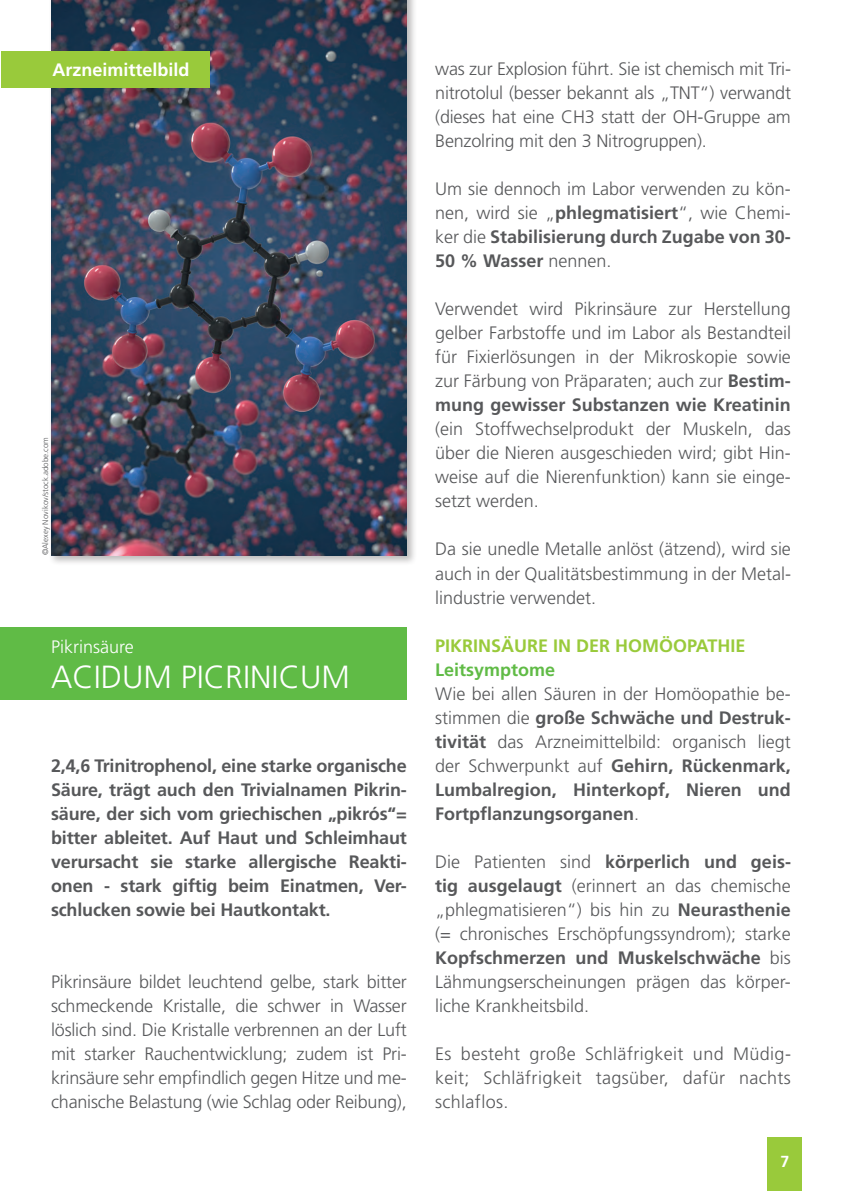
<style>
.page{position:relative;width:842px;height:1191px;background:#fff}
.page>*{position:absolute;margin:0;border:0;box-sizing:border-box;transform-origin:0 0}
.t1{font:300 32px "Frutiger";color:#fff}
.t2{font:300 18px/24px "Frutiger";color:#57585a;text-align:justify}
.t3{font:700 18px/24px "Frutiger";letter-spacing:-.01em;color:#57585a;text-align:justify}
.t4{font:700 18px "Frutiger";color:#99ca3b}
.t5{font:700 18px "Frutiger";color:#fff}
.t6{font:700 18px "Frutiger";color:#60bb46}
.t7{font:300 18px "Frutiger";color:#fff}
.t8{font:700 16px "Frutiger";color:#fff}
.t9{font:300 8px "Frutiger";color:#57585a}
.s1{font-weight:700}
.s2{font-weight:300}
</style>
<div class="page">
<div style="left:768px;top:1137px;width:34px;height:54px;background:#99ca3b"></div>
<div style="left:0;top:627px;width:407px;height:72px;background:#60bb46"></div>
<div style="left:49px;top:0;width:368px;height:565px;background:#231f20;opacity:.3"></div>
<img style="left:51px;top:0;width:356px;height:555px">
<div style="left:2px;top:51px;width:208px;height:36px;background:#99ca3b"></div>
<p class="t5" style="left:53px;top:59px;width:139px">Arzneimittelbild</p>
<p class="t9" style="left:41px;top:555px;width:120px;rotate:-90deg">©Alexey Novikov/stock.adobe.com</p>
<p class="t7" style="left:51px;top:636px;width:84px">Pikrinsäure</p>
<h1 class="t1" style="left:51px;top:658px;width:300px">ACIDUM PICRINICUM</h1>
<p class="t3" style="left:51px;top:753px;width:357px">2,4,6 Trinitrophenol, eine starke organische Säure, trägt auch den Trivialnamen Pikrin&shy;säure, der sich vom griechischen „pikrós“= bitter ableitet. Auf Haut und Schleimhaut verursacht sie starke allergische Reakti&shy;onen - stark giftig beim Einatmen, Ver&shy;schlucken sowie bei Hautkontakt.</p>
<p class="t2" style="left:51px;top:969px;width:357px">Pikrinsäure bildet leuchtend gelbe, stark bitter schmeckende Kristalle, die schwer in Wasser löslich sind. Die Kristalle verbrennen an der Luft mit starker Rauchentwicklung; zudem ist Pri&shy;krinsäure sehr empfindlich gegen Hitze und me&shy;chanische Belastung (wie Schlag oder Reibung),</p>
<p class="t2" style="left:435px;top:57px;width:357px">was zur Explosion führt. Sie ist chemisch mit Tri&shy;nitrotolul (besser bekannt als „TNT“) verwandt (dieses hat eine CH3 statt der OH-Gruppe am Benzolring mit den 3 Nitrogruppen).</p>
<p class="t2" style="left:435px;top:177px;width:357px">Um sie dennoch im Labor verwenden zu kön&shy;nen, wird sie „<span class="s1">phlegmatisiert</span>“, wie Chemi&shy;ker die <span class="s1">Stabilisierung durch Zugabe von 30- 50 % Wasser</span> nennen.</p>
<p class="t2" style="left:435px;top:297px;width:357px">Verwendet wird Pikrinsäure zur Herstellung gelber Farbstoffe und im Labor als Bestandteil für Fixierlösungen in der Mikroskopie sowie zur Färbung von Präparaten; auch zur <span class="s1">Bestim&shy;mung gewisser Substanzen wie Kreatinin</span></p>
<p class="t2" style="left:435px;top:417px;width:357px">(ein Stoffwechselprodukt der Muskeln, das über die Nieren ausgeschieden wird; gibt Hin&shy;weise auf die Nierenfunktion) kann sie einge&shy;setzt werden.</p>
<p class="t2" style="left:435px;top:537px;width:357px">Da sie unedle Metalle anlöst (ätzend), wird sie auch in der Qualitätsbestimmung in der Metal&shy;lindustrie verwendet.</p>
<p class="t4" style="left:435px;top:635px;width:312px">PIKRINSÄURE IN DER HOMÖOPATHIE</p>
<p class="t6" style="left:435px;top:659px;width:122px">Leitsymptome</p>
<p class="t3" style="left:435px;top:681px;width:357px"><span class="s2">Wie bei allen Säuren in der Homöopathie be&shy;stimmen die</span> große Schwäche und Destruk&shy;tivität <span class="s2">das Arzneimittelbild: organisch liegt der Schwerpunkt auf</span> Gehirn, Rückenmark, Lumbalregion, Hinterkopf, Nieren und Fortpflanzungsorganen<span class="s2">.</span></p>
<p class="t2" style="left:435px;top:849px;width:357px">Die Patienten sind <span class="s1">körperlich und geis&shy;tig ausgelaugt</span> (erinnert an das chemische „phlegmatisieren“) bis hin zu <span class="s1">Neurasthenie </span>(= chronisches Erschöpfungssyndrom); starke <span class="s1">Kopfschmerzen und Muskelschwäche</span> bis Lähmungserscheinungen prägen das körper&shy;liche Krankheitsbild.</p>
<p class="t2" style="left:435px;top:1042px;width:357px">Es besteht große Schläfrigkeit und Müdig&shy;keit; Schläfrigkeit tagsüber, dafür nachts schlaflos.</p>
<p class="t8" style="left:780px;top:1152px;width:10px">7</p>
</div>
